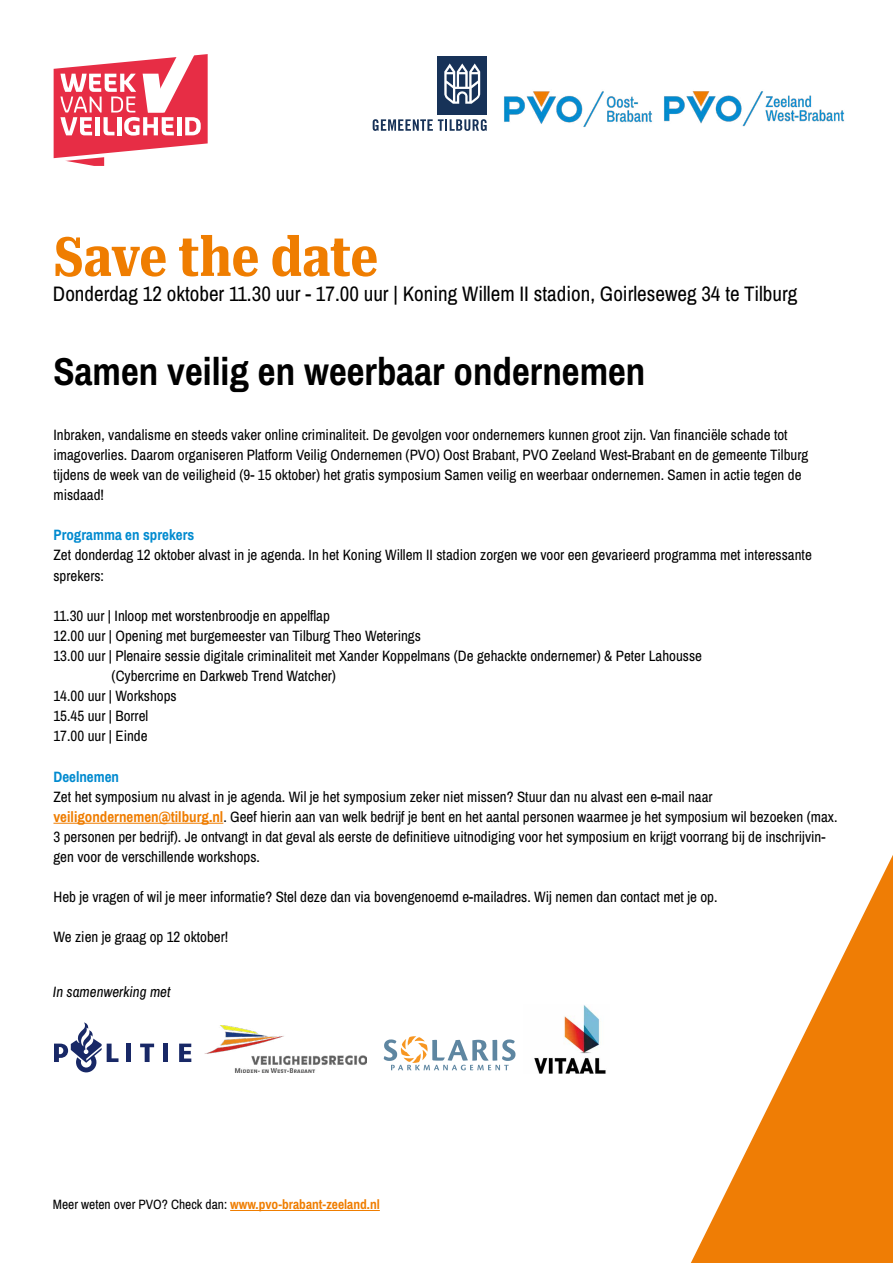
<style>
.page{position:relative;width:893px;height:1263px;background:#fff}
.page>*{position:absolute;margin:0;border:0;box-sizing:border-box;transform-origin:0 0}
.t1{font:700 ultra-condensed 54px "Roboto Serif";letter-spacing:-.005em;color:#ef7d00}
.t2{font:700 39px "Archivo Narrow";color:#000}
.t3{font:21px "Archivo Narrow";color:#000}
.t4{font:15px/20.1px "Archivo Narrow";color:#000}
.t5{font:700 15px "Archivo Narrow";color:#008acf}
.t6{font:italic 15px "Archivo Narrow";color:#000}
.t7{font:13.5px "Archivo Narrow";color:#000}
.s1{font-weight:700;color:#ef7d00}
</style>
<div class="page">
<hr style="left:230px;top:1210px;width:150px;height:1px;background:#ef7d00">
<svg style="left:691px;top:855px;width:202px;height:408px"></svg>
<img style="left:664px;top:91px;width:181px;height:36px">
<img style="left:504px;top:91px;width:148px;height:36px">
<div style="left:438px;top:56px;width:49px;height:59px;background:#173258"></div>
<svg style="left:444px;top:63px;width:36px;height:41px"></svg>
<svg style="left:373px;top:119px;width:114px;height:12px"></svg>
<svg style="left:54px;top:54px;width:154px;height:112px"></svg>
<hr style="left:53px;top:823px;width:170px;height:1px;background:#ef7d00">
<svg style="left:179px;top:1043px;width:12px;height:19px"></svg>
<div style="left:163px;top:1043px;width:5px;height:19px;background:#182866"></div>
<svg style="left:140px;top:1043px;width:14px;height:19px"></svg>
<div style="left:126px;top:1043px;width:5px;height:19px;background:#182866"></div>
<svg style="left:54px;top:1022px;width:64px;height:50px"></svg>
<svg style="left:384px;top:1036px;width:131px;height:34px"></svg>
<img style="left:205px;top:1026px;width:161px;height:46px">
<img style="left:534px;top:1005px;width:72px;height:68px">
<h1 class="t1" style="left:54px;top:214px;width:326px">Save the date</h1>
<h3 class="t3" style="left:53px;top:279px;width:746px">Donderdag 12 oktober 11.30 uur - 17.00 uur | Koning Willem II stadion, Goirleseweg 34 te Tilburg</h3>
<h2 class="t2" style="left:53px;top:344px;width:593px">Samen veilig en weerbaar ondernemen</h2>
<p class="t4" style="left:53px;top:424px;width:756px">Inbraken, vandalisme en steeds vaker online criminaliteit. De gevolgen voor ondernemers kunnen groot zijn. Van financiële schade tot imagoverlies. Daarom organiseren Platform Veilig Ondernemen (PVO) Oost Brabant, PVO Zeeland West-Brabant en de gemeente Tilburg tijdens de week van de veiligheid (9- 15 oktober) het gratis symposium Samen veilig en weerbaar ondernemen. Samen in actie tegen de misdaad!</p>
<p class="t5" style="left:53px;top:524px;width:142px">Programma en sprekers</p>
<p class="t4" style="left:53px;top:545px;width:760px">Zet donderdag 12 oktober alvast in je agenda. In het Koning Willem II stadion zorgen we voor een gevarieerd programma met interessante sprekers:</p>
<p class="t4" style="left:53px;top:605px;width:278px">11.30 uur | Inloop met worstenbroodje en appelflap</p>
<p class="t4" style="left:53px;top:625px;width:369px">12.00 uur | Opening met burgemeester van Tilburg Theo Weterings</p>
<p class="t4" style="left:53px;top:645px;width:650px">13.00 uur | Plenaire sessie digitale criminaliteit met Xander Koppelmans (De gehackte ondernemer) &amp; Peter Lahousse</p>
<p class="t4" style="left:112px;top:665px;width:226px">(Cybercrime en Darkweb Trend Watcher)</p>
<p class="t4" style="left:53px;top:685px;width:125px">14.00 uur | Workshops</p>
<p class="t4" style="left:53px;top:705px;width:96px">15.45 uur | Borrel</p>
<p class="t4" style="left:53px;top:726px;width:96px">17.00 uur | Einde</p>
<p class="t5" style="left:53px;top:766px;width:67px">Deelnemen</p>
<p class="t4" style="left:53px;top:786px;width:785px">Zet het symposium nu alvast in je agenda. Wil je het symposium zeker niet missen? Stuur dan nu alvast een e-mail naar <span class="s1">veiligondernemen@tilburg.nl</span>. Geef hierin aan van welk bedrijf je bent en het aantal personen waarmee je het symposium wil bezoeken (max.<br>3 personen per bedrijf). Je ontvangt in dat geval als eerste de definitieve uitnodiging voor het symposium en krijgt voorrang bij de inschrijvin&shy;gen voor de verschillende workshops.</p>
<p class="t4" style="left:53px;top:886px;width:665px">Heb je vragen of wil je meer informatie? Stel deze dan via bovengenoemd e-mailadres. Wij nemen dan contact met je op.</p>
<p class="t4" style="left:53px;top:927px;width:176px">We zien je graag op 12 oktober!</p>
<p class="t6" style="left:53px;top:981px;width:119px">In samenwerking met</p>
<p class="t7" style="left:53px;top:1195px;width:328px">Meer weten over PVO? Check dan: <span class="s1">www.pvo-brabant-zeeland.nl</span></p>
</div>
